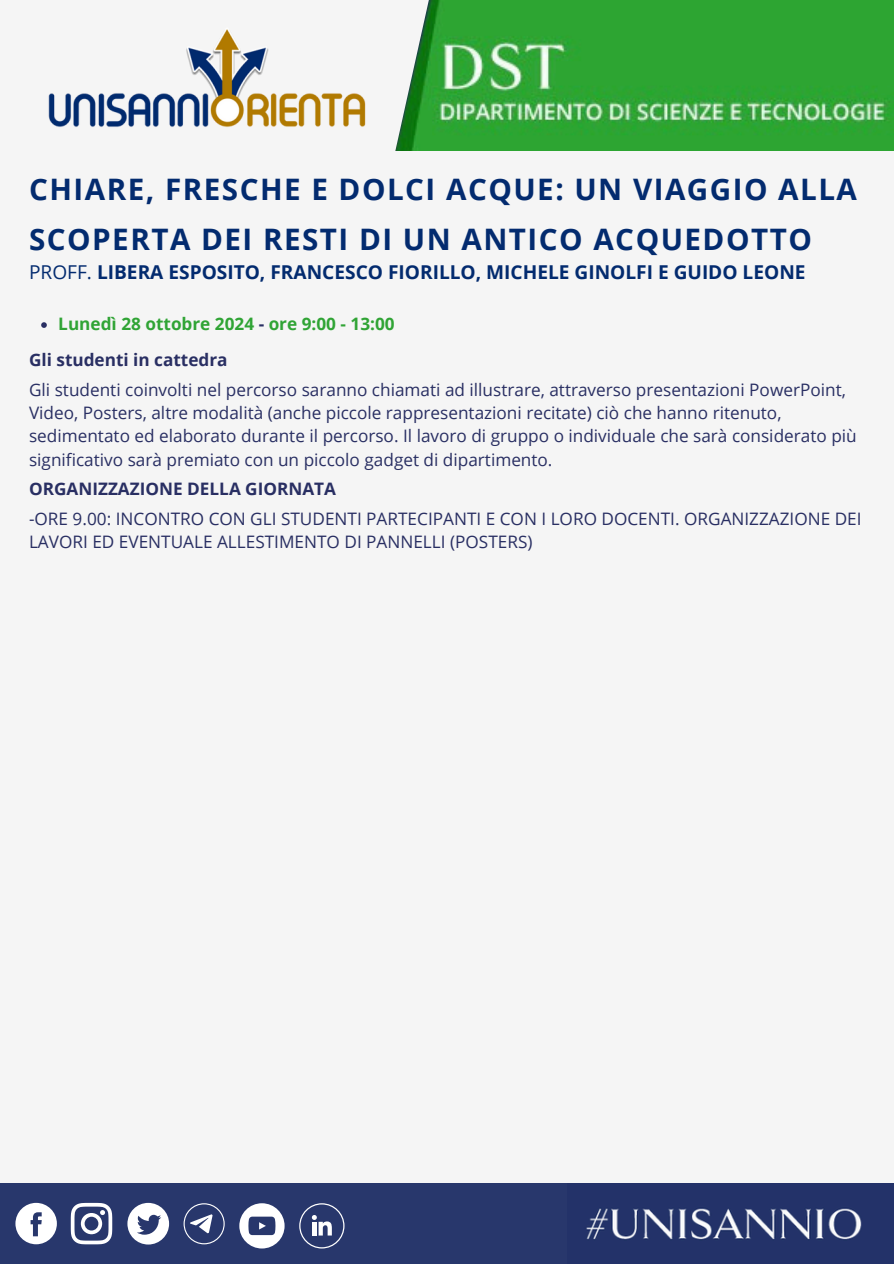
<style>
.page{position:relative;width:894px;height:1264px;background:#fff}
.page>*{position:absolute;margin:0;border:0;box-sizing:border-box;transform-origin:0 0}
.t1{font:700 29.55px/49.5px "Open Sans";letter-spacing:.05em;color:#032b6f}
.t2{font:700 19.05px "Open Sans";color:#032b6f}
.t3{font:17.25px/23.4px "Open Sans";color:#292f63}
.t4{font:700 17.25px "Open Sans";color:#292f63}
.t5{font:700 17.25px "Open Sans";color:#30a435}
.s1{font-weight:400}
.s2{color:#292f63}
</style>
<div class="page">
<div style="left:0;top:0;width:893px;height:1263px;background:#f5f5f5"></div>
<img style="left:466px;top:0;width:427px;height:151px">
<img style="left:566px;top:1183px;width:327px;height:80px">
<div style="left:0;top:1183px;width:566px;height:80px;background:#28376c"></div>
<svg style="left:15px;top:1202px;width:42px;height:42px"></svg>
<svg style="left:71px;top:1202px;width:41px;height:42px"></svg>
<svg style="left:127px;top:1202px;width:42px;height:42px"></svg>
<svg style="left:183px;top:1203px;width:41px;height:41px"></svg>
<svg style="left:239px;top:1203px;width:45px;height:45px"></svg>
<svg style="left:299px;top:1203px;width:45px;height:45px"></svg>
<svg style="left:395px;top:0;width:71px;height:151px"></svg>
<svg style="left:41px;top:322px;width:6px;height:6px"></svg>
<img style="left:48px;top:29px;width:318px;height:98px">
<p class="t1" style="left:29px;top:164px;width:829px">CHIARE, FRESCHE E DOLCI ACQUE: UN VIAGGIO ALLA<br>SCOPERTA DEI RESTI DI UN ANTICO ACQUEDOTTO</p>
<p class="t2" style="left:29px;top:258px;width:777px"><span class="s1">PROFF.</span> LIBERA ESPOSITO, FRANCESCO FIORILLO, MICHELE GINOLFI E GUIDO LEONE</p>
<h1 class="t5" style="left:58px;top:312px;width:338px">Lunedì 28 ottobre 2024 <span class="s2">-</span> ore 9:00 - 13:00</h1>
<p class="t4" style="left:29px;top:347px;width:200px">Gli studenti in cattedra</p>
<p class="t3" style="left:29px;top:377px;width:828px">Gli studenti coinvolti nel percorso saranno chiamati ad illustrare, attraverso presentazioni PowerPoint, Video, Posters, altre modalità (anche piccole rappresentazioni recitate) ciò che hanno ritenuto, sedimentato ed elaborato durante il percorso. Il lavoro di gruppo o individuale che sarà considerato più significativo sarà premiato con un piccolo gadget di dipartimento.</p>
<p class="t4" style="left:29px;top:476px;width:308px">ORGANIZZAZIONE DELLA GIORNATA</p>
<p class="t3" style="left:29px;top:506px;width:833px">-ORE 9.00: INCONTRO CON GLI STUDENTI PARTECIPANTI E CON I LORO DOCENTI. ORGANIZZAZIONE DEI<br>LAVORI ED EVENTUALE ALLESTIMENTO DI PANNELLI (POSTERS)</p>
</div>
